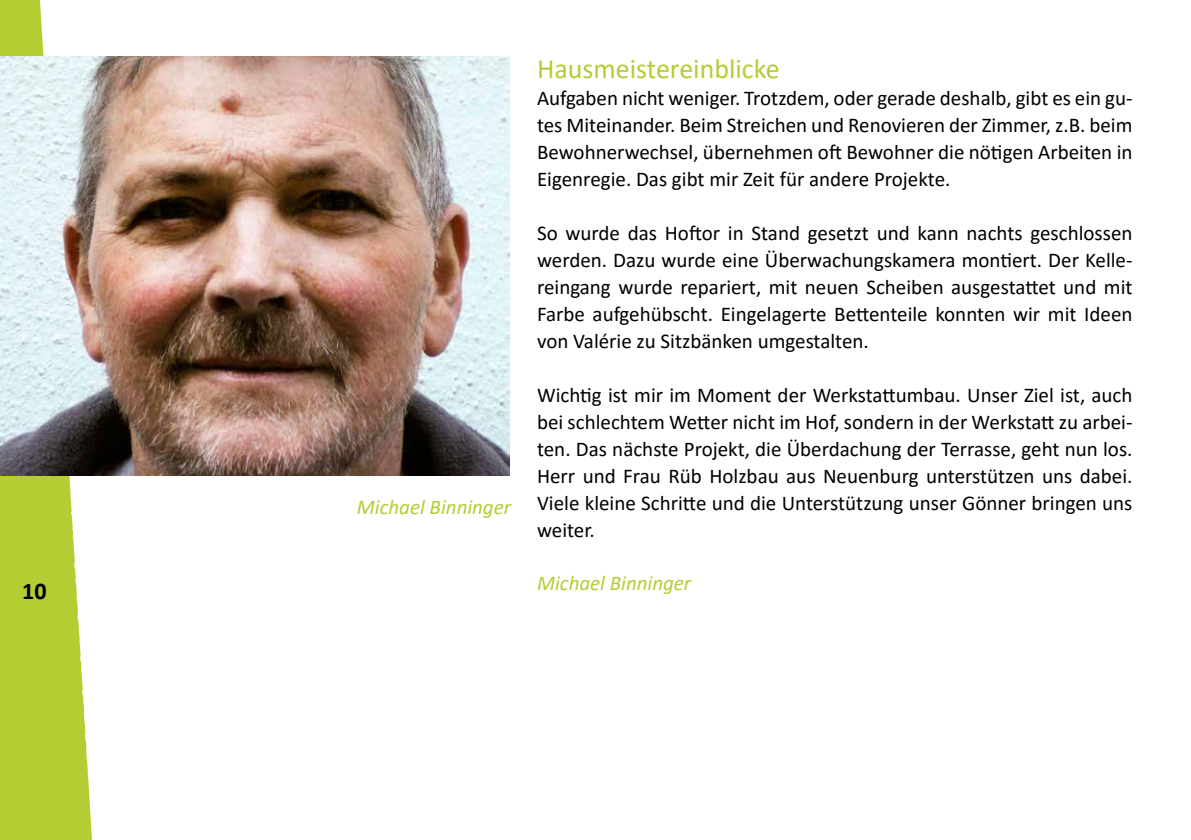
<style>
.page{position:relative;width:1191px;height:840px;background:#fff}
.page>*{position:absolute;margin:0;border:0;box-sizing:border-box;transform-origin:0 0}
.t1{font:28px "Calibri";color:#b5cc33}
.t2{font:700 24px "Calibri";color:#000}
.t3{font:21px/27px "Calibri";color:#000;text-align:justify}
.t4{font:italic 21px "Calibri";color:#b5cc33}
</style>
<div class="page">
<svg style="left:0;top:0;width:92px;height:839px;fill:#b5cc33"></svg>
<img style="left:0;top:57px;width:510px;height:418px">
<p class="t2" style="left:22px;top:573px;width:26px">10</p>
<p class="t4" style="left:357px;top:492px;width:155px">Michael Binninger</p>
<h1 class="t1" style="left:537px;top:49px;width:244px">Hausmeistereinblicke</h1>
<p class="t3" style="left:537px;top:84px;width:597px">Aufgaben nicht weniger. Trotzdem, oder gerade deshalb, gibt es ein gu&shy;tes Miteinander. Beim Streichen und Renovieren der Zimmer, z.B. beim Bewohnerwechsel, übernehmen oft Bewohner die nötigen Arbeiten in Eigenregie. Das gibt mir Zeit für andere Projekte.</p>
<p class="t3" style="left:537px;top:219px;width:597px">So wurde das Hoftor in Stand gesetzt und kann nachts geschlossen werden. Dazu wurde eine Überwachungskamera montiert. Der Kelle&shy;reingang wurde repariert, mit neuen Scheiben ausgestattet und mit Farbe aufgehübscht. Eingelagerte Bettenteile konnten wir mit Ideen von Valérie zu Sitzbänken umgestalten.</p>
<p class="t3" style="left:537px;top:381px;width:597px">Wichtig ist mir im Moment der Werkstattumbau. Unser Ziel ist, auch bei schlechtem Wetter nicht im Hof, sondern in der Werkstatt zu arbei&shy;ten. Das nächste Projekt, die Überdachung der Terrasse, geht nun los.<br>Herr und Frau Rüb Holzbau aus Neuenburg unterstützen uns dabei.<br>Viele kleine Schritte und die Unterstützung unser Gönner bringen uns weiter.</p>
<p class="t4" style="left:537px;top:567px;width:155px">Michael Binninger</p>
</div>
